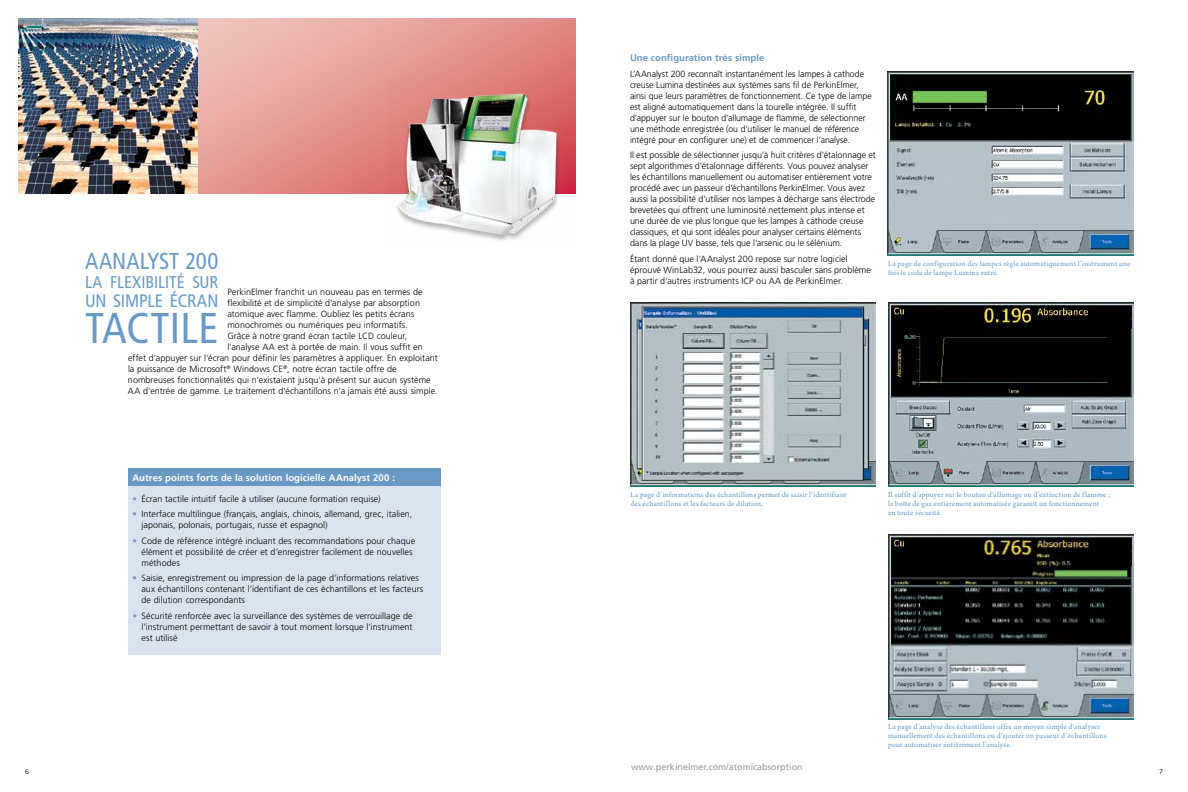
<style>
.page{position:relative;width:1188px;height:792px;background:#fff}
.page>*{position:absolute;margin:0;border:0;box-sizing:border-box;transform-origin:0 0}
.t1{font:condensed 43px "Frutiger LT Pro";color:#699ac5}
.t2{font:condensed 23px "Frutiger LT Pro";letter-spacing:-.015em;color:#699ac5}
.t3{font:condensed 18px "Frutiger LT Pro";color:#699ac5}
.t4{font:condensed 17px "Frutiger LT Pro";color:#699ac5}
.t5{font:700 9.5px "Frutiger LT Pro";letter-spacing:.01em;color:#fff}
.t6{font:700 9.5px "Frutiger LT Pro";letter-spacing:.005em;color:#699ac5}
.t7{font:300 9px/11px "Frutiger LT Pro";color:#000}
.t8{font:9px "Frutiger LT Pro";color:#999b9e}
.t9{font:8px/9px "Arno Pro";letter-spacing:.02em;color:#699ac5}
.t10{font:300 7px "Frutiger LT Pro";color:#000}
.s1{color:#699ac5}
</style>
<div class="page">
<div style="left:128px;top:468px;width:313px;height:18px;background:#699ac5"></div>
<div style="left:128px;top:486px;width:313px;height:168px;background:#dae2ef"></div>
<svg style="left:198px;top:18px;width:378px;height:176px"></svg>
<img style="left:888px;top:71px;width:246px;height:185px">
<img style="left:630px;top:302px;width:246px;height:185px">
<img style="left:888px;top:302px;width:246px;height:185px">
<img style="left:888px;top:535px;width:246px;height:184px">
<img style="left:18px;top:18px;width:180px;height:176px">
<img style="left:387px;top:80px;width:186px;height:161px">
<p class="t10" style="left:25px;top:768px;width:5px">6</p>
<h2 class="t2" style="left:85px;top:248px;width:15px">AANA</h2>
<h2 class="t2" style="left:140px;top:248px;width:80px">LYST 200</h2>
<h3 class="t4" style="left:85px;top:272px;width:47px">LA FLEXIBI</h3>
<h3 class="t4" style="left:158px;top:272px;width:44px">LITÉ SUR</h3>
<h3 class="t3" style="left:85px;top:291px;width:38px">UN SIMP</h3>
<h3 class="t3" style="left:148px;top:291px;width:41px">LE ÉCRAN</h3>
<h1 class="t1" style="left:85px;top:303px;width:20px">TACTI</h1>
<h1 class="t1" style="left:181px;top:303px;width:34px">LE</h1>
<p class="t7" style="left:227px;top:286px;width:197px">PerkinElmer franchit un nouveau pas en termes de</p>
<p class="t7" style="left:227px;top:297px;width:194px">flexibilité et de simplicité d'analyse par absorption</p>
<p class="t7" style="left:227px;top:308px;width:188px">atomique avec flamme. Oubliez les petits écrans</p>
<p class="t7" style="left:227px;top:319px;width:182px">monochromes ou numériques peu informatifs.</p>
<p class="t7" style="left:227px;top:330px;width:181px">Grâce à notre grand écran tactile LCD couleur,</p>
<p class="t7" style="left:227px;top:341px;width:197px">l'analyse AA est à portée de main. Il vous suffit en</p>
<p class="t7" style="left:128px;top:352px;width:311px">effet d'appuyer sur l'écran pour définir les paramètres à appliquer. En exploitant</p>
<p class="t7" style="left:128px;top:363px;width:270px">la puissance de Microsoft<sup>®</sup> Windows CE<sup>®</sup>, notre écran tactile offre de</p>
<p class="t7" style="left:128px;top:374px;width:304px">nombreuses fonctionnalités qui n'existaient jusqu'à présent sur aucun système</p>
<p class="t7" style="left:128px;top:385px;width:311px">AA d'entrée de gamme. Le traitement d'échantillons n'a jamais été aussi simple.</p>
<p class="t5" style="left:132px;top:472px;width:264px">Autres points forts de la solution logicielle AAnalyst 200 :</p>
<p class="t7" style="left:132px;top:493px;width:250px"><span class="s1">•</span> Écran tactile intuitif facile à utiliser (aucune formation requise)</p>
<p class="t7" style="left:142px;top:509px;width:272px;text-indent:-9px"><span class="s1">•</span> Interface multilingue (français, anglais, chinois, allemand, grec, italien, japonais, polonais, portugais, russe et espagnol)</p>
<p class="t7" style="left:142px;top:535px;width:275px;text-indent:-9px"><span class="s1">•</span> Code de référence intégré incluant des recommandations pour chaque élément et possibilité de créer et d’enregistrer facilement de nouvelles méthodes</p>
<p class="t7" style="left:142px;top:573px;width:283px;text-indent:-9px"><span class="s1">•</span> Saisie, enregistrement ou impression de la page d’informations relatives aux échantillons contenant l’identifiant de ces échantillons et les facteurs de dilution correspondants</p>
<p class="t7" style="left:142px;top:610px;width:273px;text-align:justify;text-indent:-9px"><span class="s1">•</span> Sécurité renforcée avec la surveillance des systèmes de verrouillage de l’instrument permettant de savoir à tout moment lorsque l’instrument est utilisé</p>
<p class="t6" style="left:630px;top:52px;width:136px">Une configuration très simple</p>
<p class="t7" style="left:630px;top:68px;width:243px">L’AAnalyst 200 reconnaît instantanément les lampes à cathode creuse Lumina destinées aux systèmes sans fil de PerkinElmer, ainsi que leurs paramètres de fonctionnement. Ce type de lampe est aligné automatiquement dans la tourelle intégrée. Il suffit d’appuyer sur le bouton d’allumage de flamme, de sélectionner une méthode enregistrée (ou d’utiliser le manuel de référence intégré pour en configurer une) et de commencer l’analyse.</p>
<p class="t7" style="left:630px;top:150px;width:247px">Il est possible de sélectionner jusqu’à huit critères d’étalonnage et sept algorithmes d’étalonnage différents. Vous pouvez analyser les échantillons manuellement ou automatiser entièrement votre procédé avec un passeur d’échantillons PerkinElmer. Vous avez aussi la possibilité d’utiliser nos lampes à décharge sans électrode brevetées qui offrent une luminosité nettement plus intense et une durée de vie plus longue que les lampes à cathode creuse classiques, et qui sont idéales pour analyser certains éléments dans la plage UV basse, tels que l’arsenic ou le sélénium.</p>
<p class="t7" style="left:630px;top:253px;width:243px">Étant donné que l’AAnalyst 200 repose sur notre logiciel éprouvé WinLab32, vous pourrez aussi basculer sans problème à partir d’autres instruments ICP ou AA de PerkinElmer.</p>
<p class="t9" style="left:888px;top:259px;width:244px">La page de configuration des lampes règle automatiquement l’instrument une fois le code de lampe Lumina entré.</p>
<p class="t9" style="left:631px;top:490px;width:217px">La page d’informations des échantillons permet de saisir l’identifiant des échantillons et les facteurs de dilution.</p>
<p class="t9" style="left:888px;top:490px;width:224px">Il suffit d’appuyer sur le bouton d’allumage ou d’extinction de flamme ; la boîte de gaz entièrement automatisée garantit un fonctionnement<br>en toute sécurité.</p>
<p class="t8" style="left:631px;top:761px;width:173px">www.perkinelmer.com/atomicabsorption</p>
<p class="t9" style="left:888px;top:723px;width:220px">La page d’analyse des échantillons offre un moyen simple d’analyser manuellement des échantillons ou d’ajouter un passeur d’échantillons pour automatiser entièrement l’analyse.</p>
<p class="t10" style="left:1159px;top:768px;width:5px">7</p>
</div>
